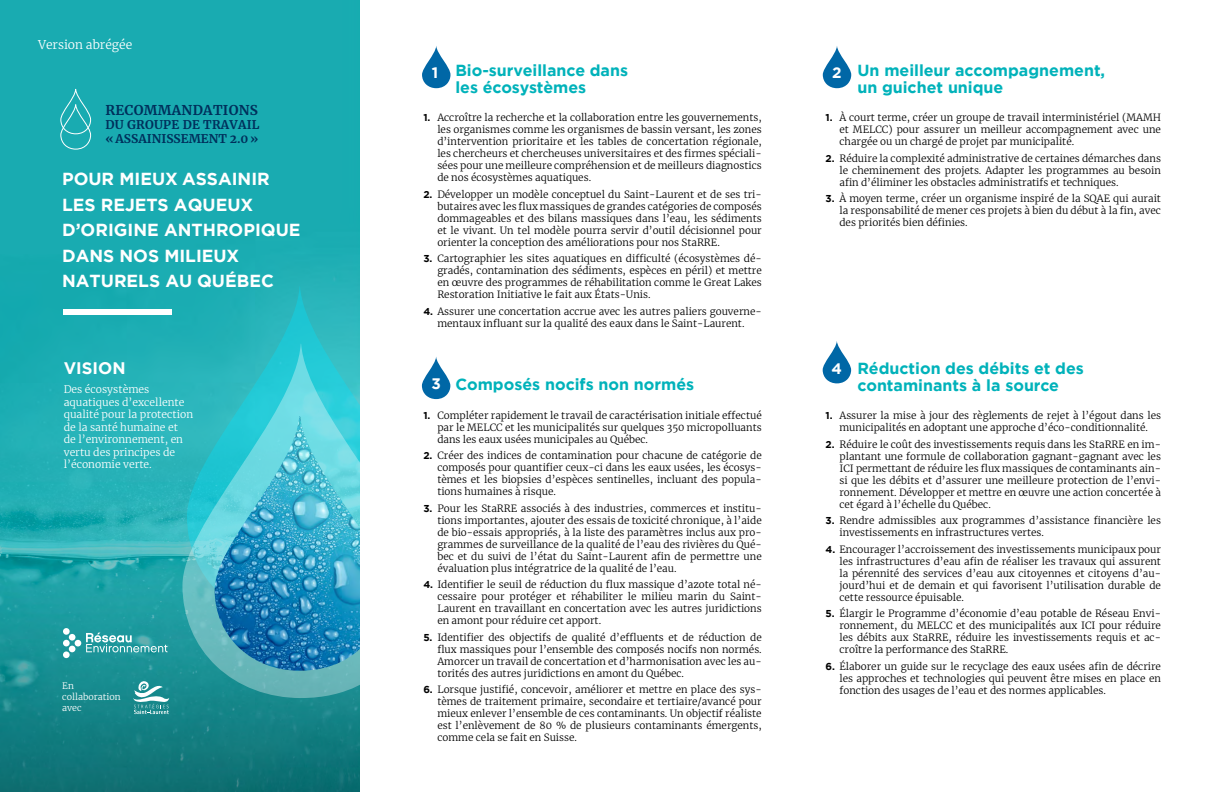
<style>
.page{position:relative;width:1224px;height:792px;background:#fff}
.page>*{position:absolute;margin:0;border:0;box-sizing:border-box;transform-origin:0 0}
.t1{font:700 17.4px/25.5px "Gotham";color:#fff}
.TITRE{font:700 16.7px "Gotham";color:#fff}
.TITRE-2{font:700 16px/17px "Gotham";color:#00b2ba}
.t2{font:700 15.2px "Gotham";color:#fff}
.t3{font:700 13.5px "Merriweather";letter-spacing:.02em;color:#002f5b}
.Texte{font:300 12.1px "Merriweather";color:#fff}
.t4{font:700 12px/14.4px "Merriweather";letter-spacing:.01em;color:#002f5b}
.Texte-2{font:300 10.4px/12.5px "Merriweather";color:#fff}
._1_2_3{font:300 10px/12px "Merriweather";color:#000;text-align:justify}
._1_2_3-2{font:300 9px/10.8px "Merriweather";color:#fff}
.s1{font-family:"Gotham";font-weight:700}
</style>
<div class="page">
<img style="left:0;top:0;width:360px;height:792px">
<svg style="left:69px;top:633px;width:98px;height:19px;background:#5ab2b6"></svg>
<div style="left:63px;top:651px;width:7px;height:7px;background:#fff;border-radius:50%"></div>
<div style="left:63px;top:640px;width:7px;height:6px;background:#fff;border-radius:50%"></div>
<div style="left:63px;top:628px;width:7px;height:7px;background:#fff;border-radius:50%"></div>
<div style="left:69px;top:634px;width:6px;height:7px;background:#fff;border-radius:50%"></div>
<svg style="left:187px;top:286px;width:173px;height:58px;background:#24b4ba"></svg>
<svg style="left:182px;top:344px;width:178px;height:354px;background:#3bbac1"></svg>
<img style="left:215px;top:416px;width:145px;height:255px">
<svg style="left:422px;top:46px;width:28px;height:42px"></svg>
<svg style="left:823px;top:46px;width:28px;height:42px"></svg>
<svg style="left:422px;top:357px;width:28px;height:42px"></svg>
<svg style="left:823px;top:341px;width:28px;height:42px"></svg>
<div style="left:64px;top:310px;width:108px;height:5px;background:#fff"></div>
<svg style="left:60px;top:89px;width:31px;height:61px;background:#34b4ba"></svg>
<svg style="left:133px;top:680px;width:36px;height:34px"></svg>
<p class="Texte" style="left:38px;top:36px;width:96px">Version abrégée</p>
<p class="t3" style="left:106px;top:100px;width:154px">RECOMMANDATIONS</p>
<p class="t4" style="left:106px;top:117px;width:156px">DU GROUPE DE TRAVAIL « ASSAINISSEMENT 2.0 »</p>
<p class="t1" style="left:62px;top:166px;width:240px">POUR MIEUX ASSAINIR<br>LES REJETS AQUEUX<br>D’ORIGINE ANTHROPIQUE<br>DANS NOS MILIEUX<br>NATURELS AU QUÉBEC</p>
<p class="TITRE" style="left:64px;top:357px;width:63px">VISION</p>
<p class="Texte-2" style="left:64px;top:383px;width:131px">Des écosystèmes aquatiques d’excellente qualité pour la protection de la santé humaine et<br>de l’environnement, en vertu des principes de l’économie verte.</p>
<p class="_1_2_3-2" style="left:62px;top:680px;width:60px">En collaboration avec</p>
<p class="TITRE-2" style="left:455px;top:62px;width:174px">Bio-surveillance dans les écosystèmes</p>
<p class="_1_2_3" style="left:437px;top:111px;width:326px;text-indent:-14px"><span class="s1">1.</span> Accroître la recherche et la collaboration entre les gouvernements, les organismes comme les organismes de bassin versant, les zones d’intervention prioritaire et les tables de concertation régionale, les chercheurs et chercheuses universitaires et des firmes spéciali&shy;sées pour une meilleure compréhension et de meilleurs diagnostics de nos écosystèmes aquatiques.</p>
<p class="_1_2_3" style="left:437px;top:188px;width:326px;text-indent:-14px"><span class="s1">2.</span> Développer un modèle conceptuel du Saint-Laurent et de ses tri&shy;butaires avec les flux massiques de grandes catégories de composés dommageables et des bilans massiques dans l’eau, les sédiments et le vivant. Un tel modèle pourra servir d’outil décisionnel pour orienter la conception des améliorations pour nos StaRRE.</p>
<p class="_1_2_3" style="left:437px;top:252px;width:326px;text-indent:-14px"><span class="s1">3.</span> Cartographier les sites aquatiques en difficulté (écosystèmes dé&shy;gradés, contamination des sédiments, espèces en péril) et mettre en œuvre des programmes de réhabilitation comme le Great Lakes Restoration Initiative le fait aux États-Unis.</p>
<p class="_1_2_3" style="left:423px;top:305px;width:340px;text-align:center"><span class="s1">4.</span> Assurer une concertation accrue avec les autres paliers gouverne&shy;mentaux influant sur la qualité des eaux dans le Saint-Laurent.</p>
<p class="t2" style="left:432px;top:63px;width:8px">1</p>
<p class="TITRE-2" style="left:857px;top:62px;width:249px">Un meilleur accompagnement, un guichet unique</p>
<p class="_1_2_3" style="left:839px;top:111px;width:323px;text-indent:-14px"><span class="s1">1.</span> À court terme, créer un groupe de travail interministériel (MAMH et MELCC) pour assurer un meilleur accompagnement avec une chargée ou un chargé de projet par municipalité.</p>
<p class="_1_2_3" style="left:839px;top:152px;width:323px;text-indent:-14px"><span class="s1">2.</span> Réduire la complexité administrative de certaines démarches dans le cheminement des projets. Adapter les programmes au besoin afin d’éliminer les obstacles administratifs et techniques.</p>
<p class="_1_2_3" style="left:839px;top:192px;width:323px;text-indent:-14px"><span class="s1">3.</span> À moyen terme, créer un organisme inspiré de la SQAE qui aurait la responsabilité de mener ces projets à bien du début à la fin, avec des priorités bien définies.</p>
<p class="t2" style="left:832px;top:63px;width:11px">2</p>
<p class="TITRE-2" style="left:455px;top:376px;width:240px">Composés nocifs non normés</p>
<p class="_1_2_3" style="left:437px;top:409px;width:326px;text-indent:-14px"><span class="s1">1.</span> Compléter rapidement le travail de caractérisation initiale effectué par le MELCC et les municipalités sur quelques 350 micropolluants dans les eaux usées municipales au Québec.</p>
<p class="_1_2_3" style="left:437px;top:449px;width:326px;text-indent:-14px"><span class="s1">2.</span> Créer des indices de contamination pour chacune de catégorie de composés pour quantifier ceux-ci dans les eaux usées, les écosys&shy;tèmes et les biopsies d’espèces sentinelles, incluant des popula&shy;tions humaines à risque.</p>
<p class="_1_2_3" style="left:437px;top:502px;width:326px;text-indent:-14px"><span class="s1">3.</span> Pour les StaRRE associés à des industries, commerces et institu&shy;tions importantes, ajouter des essais de toxicité chronique, à l’aide de bio-essais appropriés, à la liste des paramètres inclus aux pro&shy;grammes de surveillance de la qualité de l’eau des rivières du Qué&shy;bec et du suivi de l’état du Saint-Laurent afin de permettre une évaluation plus intégratrice de la qualité de l’eau.</p>
<p class="_1_2_3" style="left:437px;top:578px;width:326px;text-indent:-14px"><span class="s1">4.</span> Identifier le seuil de réduction du flux massique d’azote total né&shy;cessaire pour protéger et réhabiliter le milieu marin du Saint-Laurent en travaillant en concertation avec les autres juridictions en amont pour réduire cet apport.</p>
<p class="_1_2_3" style="left:437px;top:631px;width:326px;text-indent:-14px"><span class="s1">5.</span> Identifier des objectifs de qualité d’effluents et de réduction de flux massiques pour l’ensemble des composés nocifs non normés.<br>Amorcer un travail de concertation et d’harmonisation avec les au&shy;torités des autres juridictions en amont du Québec.</p>
<p class="_1_2_3" style="left:437px;top:683px;width:326px;text-indent:-14px"><span class="s1">6.</span> Lorsque justifié, concevoir, améliorer et mettre en place des sys&shy;tèmes de traitement primaire, secondaire et tertiaire/avancé pour mieux enlever l’ensemble de ces contaminants. Un objectif réaliste est l’enlèvement de 80 % de plusieurs contaminants émergents, comme cela se fait en Suisse.</p>
<p class="t2" style="left:431px;top:374px;width:11px">3</p>
<p class="TITRE-2" style="left:857px;top:359px;width:228px">Réduction des débits et des contaminants à la source</p>
<p class="_1_2_3" style="left:825px;top:409px;width:337px;text-align:center"><span class="s1">1.</span> Assurer la mise à jour des règlements de rejet à l’égout dans les municipalités en adoptant une approche d’éco-conditionnalité.</p>
<p class="_1_2_3" style="left:839px;top:438px;width:323px;text-indent:-14px"><span class="s1">2.</span> Réduire le coût des investissements requis dans les StaRRE en im&shy;plantant une formule de collaboration gagnant-gagnant avec les ICI permettant de réduire les flux massiques de contaminants ain&shy;si que les débits et d’assurer une meilleure protection de l’envi&shy;ronnement. Développer et mettre en œuvre une action concertée à cet égard à l’échelle du Québec.</p>
<p class="_1_2_3" style="left:839px;top:514px;width:323px;text-indent:-14px"><span class="s1">3.</span> Rendre admissibles aux programmes d’assistance financière les investissements en infrastructures vertes.</p>
<p class="_1_2_3" style="left:839px;top:543px;width:323px;text-indent:-14px"><span class="s1">4.</span> Encourager l’accroissement des investissements municipaux pour les infrastructures d’eau afin de réaliser les travaux qui assurent la pérennité des services d’eau aux citoyennes et citoyens d’au&shy;jourd’hui et de demain et qui favorisent l’utilisation durable de cette ressource épuisable.</p>
<p class="_1_2_3" style="left:839px;top:607px;width:323px;text-indent:-14px"><span class="s1">5.</span> Élargir le Programme d’économie d’eau potable de Réseau Envi&shy;ronnement, du MELCC et des municipalités aux ICI pour réduire les débits aux StaRRE, réduire les investissements requis et ac&shy;croître la performance des StaRRE.</p>
<p class="_1_2_3" style="left:839px;top:660px;width:323px;text-indent:-14px"><span class="s1">6.</span> Élaborer un guide sur le recyclage des eaux usées afin de décrire les approches et technologies qui peuvent être mises en place en fonction des usages de l’eau et des normes applicables.</p>
<p class="t2" style="left:832px;top:358px;width:12px">4</p>
</div>
